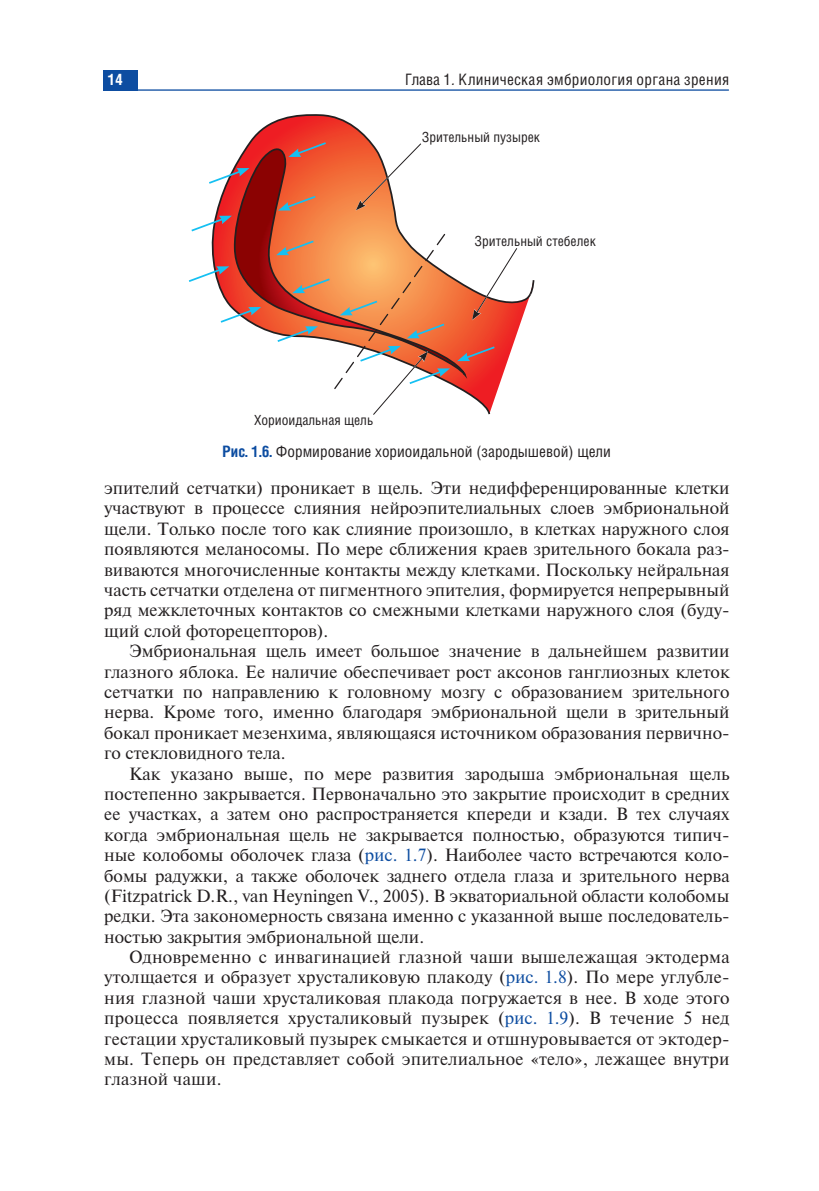
<style>
.page{position:relative;width:819px;height:1191px;background:#fff}
.page>*{position:absolute;margin:0;border:0;box-sizing:border-box;transform-origin:0 0}
.t1{font:17.68px "Newton";color:#231f20}
.t2{font:15.75px "Helios Cond";color:#231f20}
.t3{font:700 15.75px "Helios Cond";color:#fff}
.t4{font:14px "Helios Cond";color:#231f20}
.s1{font-style:italic}
.s2{font-weight:700;color:#0d4da1}
.s3{color:#0d4da1}
</style>
<div class="page">
<div style="left:104px;top:70px;width:34px;height:21px;background:#0d4da1"></div>
<hr style="left:104px;top:89px;width:624px;height:2px;background:#0d4da1">
<svg style="left:211px;top:114px;width:320px;height:301px"></svg>
<svg style="left:528px;top:278px;width:7px;height:18px"></svg>
<svg style="left:234px;top:139px;width:233px;height:238px"></svg>
<svg style="left:288px;top:141px;width:40px;height:16px"></svg>
<svg style="left:278px;top:194px;width:39px;height:16px"></svg>
<svg style="left:457px;top:345px;width:39px;height:16px"></svg>
<svg style="left:209px;top:168px;width:40px;height:17px"></svg>
<svg style="left:191px;top:216px;width:41px;height:17px"></svg>
<svg style="left:188px;top:266px;width:41px;height:17px"></svg>
<svg style="left:219px;top:307px;width:42px;height:17px"></svg>
<svg style="left:356px;top:142px;width:66px;height:68px"></svg>
<svg style="left:472px;top:247px;width:46px;height:73px"></svg>
<svg style="left:275px;top:233px;width:175px;height:182px"></svg>
<p class="t3" style="left:108px;top:74px;width:17px">14</p>
<p class="t2" style="left:405px;top:74px;width:325px">Глава 1<span class="s1">.</span> Клиническая эмбриология органа зрения</p>
<p class="t4" style="left:421px;top:132px;width:120px">Зрительный пузырек</p>
<p class="t4" style="left:474px;top:236px;width:123px">Зрительный стебелек</p>
<p class="t4" style="left:254px;top:415px;width:121px">Хориоидальная щель</p>
<p class="t2" style="left:222px;top:446px;width:390px"><span class="s2">Рис. 1.6.</span> Формирование хориоидальной (зародышевой) щели</p>
<p class="t1" style="left:104px;top:481px;width:627px">эпителий сетчатки) проникает в щель. Эти недифференцированные клетки</p>
<p class="t1" style="left:104px;top:501px;width:627px">участвуют в процессе слияния нейроэпителиальных слоев эмбриональной</p>
<p class="t1" style="left:104px;top:522px;width:627px">щели. Только после того как слияние произошло, в клетках наружного слоя</p>
<p class="t1" style="left:104px;top:542px;width:627px">появляются меланосомы. По мере сближения краев зрительного бокала раз-</p>
<p class="t1" style="left:104px;top:563px;width:627px">виваются многочисленные контакты между клетками. Поскольку нейральная</p>
<p class="t1" style="left:104px;top:583px;width:627px">часть сетчатки отделена от пигментного эпителия, формируется непрерывный</p>
<p class="t1" style="left:104px;top:603px;width:627px">ряд межклеточных контактов со смежными клетками наружного слоя (буду-</p>
<p class="t1" style="left:104px;top:624px;width:225px">щий слой фоторецепторов).</p>
<p class="t1" style="left:129px;top:644px;width:602px">Эмбриональная щель имеет большое значение в дальнейшем развитии</p>
<p class="t1" style="left:104px;top:665px;width:627px">глазного яблока. Ее наличие обеспечивает рост аксонов ганглиозных клеток</p>
<p class="t1" style="left:104px;top:685px;width:627px">сетчатки по направлению к головному мозгу с образованием зрительного</p>
<p class="t1" style="left:104px;top:705px;width:627px">нерва. Кроме того, именно благодаря эмбриональной щели в зрительный</p>
<p class="t1" style="left:104px;top:726px;width:627px">бокал проникает мезенхима, являющаяся источником образования первично-</p>
<p class="t1" style="left:104px;top:746px;width:183px">го стекловидного тела.</p>
<p class="t1" style="left:129px;top:767px;width:602px">Как указано выше, по мере развития зародыша эмбриональная щель</p>
<p class="t1" style="left:104px;top:787px;width:627px">постепенно закрывается. Первоначально это закрытие происходит в средних</p>
<p class="t1" style="left:104px;top:807px;width:627px">ее участках, а затем оно распространяется кпереди и кзади. В тех случаях</p>
<p class="t1" style="left:104px;top:828px;width:627px">когда эмбриональная щель не закрывается полностью, образуются типич-</p>
<p class="t1" style="left:104px;top:848px;width:627px">ные колобомы оболочек глаза (<span class="s3">рис. 1.7</span>). Наиболее часто встречаются коло-</p>
<p class="t1" style="left:104px;top:868px;width:627px">бомы радужки, а также оболочек заднего отдела глаза и зрительного нерва</p>
<p class="t1" style="left:104px;top:889px;width:627px">(Fitzpatrick D.R., van Heyningen V., 2005). В экваториальной области колобомы</p>
<p class="t1" style="left:104px;top:909px;width:627px">редки. Эта закономерность связана именно с указанной выше последователь-</p>
<p class="t1" style="left:104px;top:930px;width:321px">ностью закрытия эмбриональной щели.</p>
<p class="t1" style="left:129px;top:950px;width:602px">Одновременно с инвагинацией глазной чаши вышележащая эктодерма</p>
<p class="t1" style="left:104px;top:970px;width:627px">утолщается и образует хрусталиковую плакоду (<span class="s3">рис. 1.8</span>). По мере углубле-</p>
<p class="t1" style="left:104px;top:991px;width:627px">ния глазной чаши хрусталиковая плакода погружается в нее. В ходе этого</p>
<p class="t1" style="left:104px;top:1011px;width:627px">процесса появляется хрусталиковый пузырек (<span class="s3">рис. 1.9</span>). В течение 5 нед</p>
<p class="t1" style="left:104px;top:1032px;width:627px">гестации хрусталиковый пузырек смыкается и отшнуровывается от эктодер-</p>
<p class="t1" style="left:104px;top:1052px;width:627px">мы. Теперь он представляет собой эпителиальное «тело», лежащее внутри</p>
<p class="t1" style="left:104px;top:1072px;width:119px">глазной чаши.</p>
</div>
